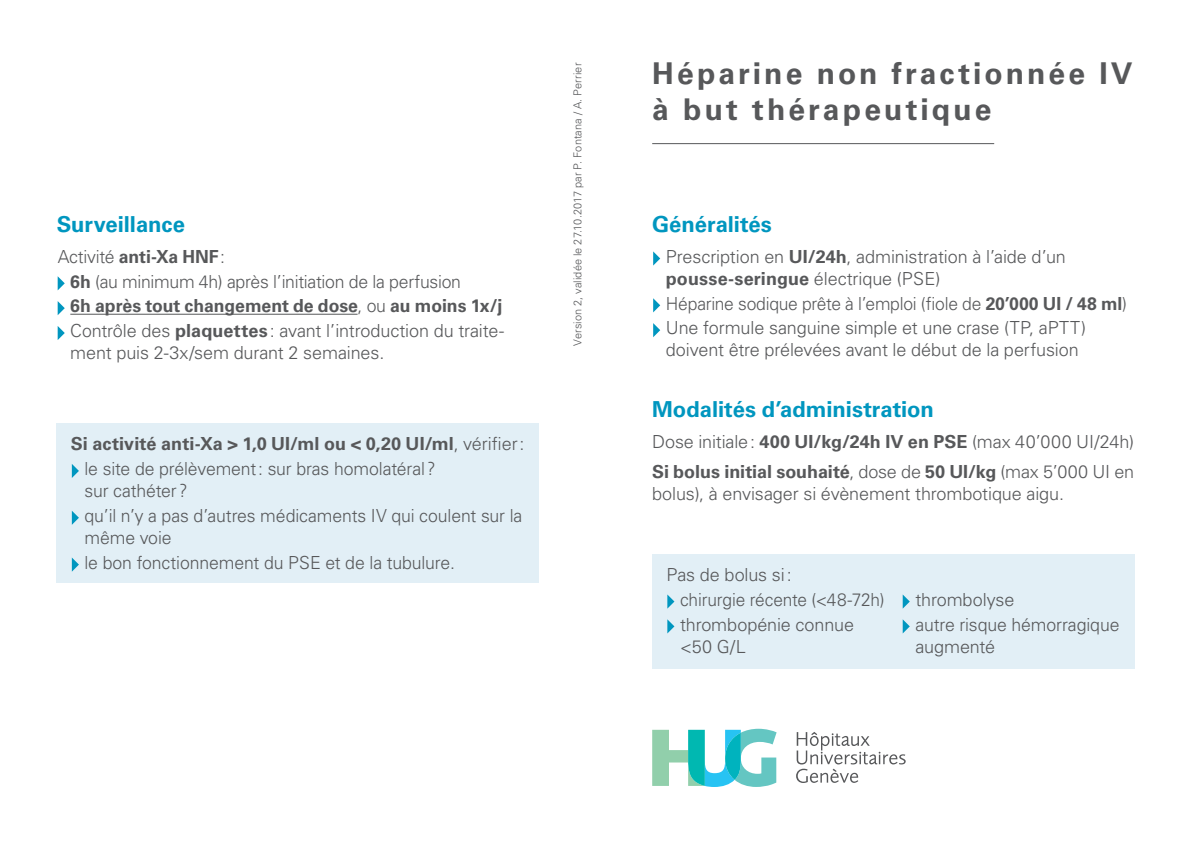
<style>
.page{position:relative;width:1191px;height:842px;background:#fff}
.page>*{position:absolute;margin:0;border:0;box-sizing:border-box;transform-origin:0 0}
.t1{font:700 30px/36px "Univers LT Std";letter-spacing:.1em;color:#57585a}
.t2{font:700 22px "Univers LT Std";color:#0096bf}
.t3{font:300 18px/24.8px "Univers LT Std";letter-spacing:-.005em;color:#57585a}
.t4{font:300 11px "Univers LT Std";letter-spacing:.01em;color:#57585a}
.s1{font-weight:700}
</style>
<div class="page">
<hr style="left:652px;top:143px;width:342px;height:1px;background:#57585a">
<svg style="left:653px;top:251px;width:7px;height:15px"></svg>
<svg style="left:653px;top:298px;width:7px;height:14px"></svg>
<svg style="left:653px;top:323px;width:7px;height:14px"></svg>
<hr style="left:70px;top:314px;width:287px;height:1px;background:#57585a">
<svg style="left:58px;top:276px;width:7px;height:14px"></svg>
<svg style="left:58px;top:301px;width:7px;height:14px"></svg>
<svg style="left:58px;top:326px;width:7px;height:14px"></svg>
<div style="left:652px;top:554px;width:482px;height:114px;background:#e2eff6"></div>
<svg style="left:667px;top:594px;width:7px;height:15px"></svg>
<svg style="left:667px;top:619px;width:7px;height:14px"></svg>
<svg style="left:902px;top:594px;width:7px;height:15px"></svg>
<svg style="left:902px;top:619px;width:7px;height:14px"></svg>
<div style="left:57px;top:423px;width:482px;height:160px;background:#e2eff6"></div>
<svg style="left:72px;top:464px;width:7px;height:14px"></svg>
<svg style="left:72px;top:511px;width:7px;height:14px"></svg>
<svg style="left:72px;top:557px;width:7px;height:15px"></svg>
<svg style="left:652px;top:729px;width:124px;height:58px"></svg>
<svg style="left:796px;top:732px;width:109px;height:51px"></svg>
<p class="t2" style="left:57px;top:212px;width:130px">Surveillance</p>
<p class="t3" style="left:70px;top:244px;width:435px;text-indent:-13px">Activité <span class="s1">anti-Xa HNF</span>:<br><span class="s1">6h</span> (au minimum 4h) après l’initiation de la perfusion<br><span class="s1">6h après tout changement de dose</span>, ou <span class="s1">au moins 1x/j </span>Contrôle des <span class="s1">plaquettes</span>: avant l’introduction du traite-</p>
<p class="t3" style="left:70px;top:340px;width:315px">ment puis 2-3x/sem durant 2 semaines.</p>
<p class="t3" style="left:84px;top:432px;width:441px;text-indent:-14px"><span class="s1">Si activité anti-Xa &gt; 1,0 UI/ml ou &lt; 0,20 UI/ml</span>, vérifier: le site de prélèvement: sur bras homolatéral?</p>
<p class="t3" style="left:84px;top:478px;width:439px">sur cathéter?<br>qu’il n’y a pas d’autres médicaments IV qui coulent sur la</p>
<p class="t3" style="left:84px;top:525px;width:372px">même voie<br>le bon fonctionnement du PSE et de la tubulure.</p>
<p class="t4" style="left:571px;top:346px;width:284px;rotate:-90deg">Version 2, validée le 27.10.2017 par P. Fontana / A. Perrier</p>
<h1 class="t1" style="left:652px;top:56px;width:482px">Héparine non fractionnée IV à but thérapeutique</h1>
<p class="t2" style="left:652px;top:212px;width:121px">Généralités</p>
<p class="t3" style="left:666px;top:245px;width:401px;line-height:22px">Prescription en <span class="s1">UI/24h</span>, administration à l’aide d’un <span class="s1">pousse-seringue</span> électrique (PSE)</p>
<p class="t3" style="left:666px;top:291px;width:462px">Héparine sodique prête à l’emploi (fiole de <span class="s1">20’000 UI / 48 ml</span>)<br>Une formule sanguine simple et une crase (TP, aPTT)</p>
<p class="t3" style="left:666px;top:338px;width:414px">doivent être prélevées avant le début de la perfusion</p>
<p class="t2" style="left:652px;top:397px;width:283px">Modalités d’administration</p>
<p class="t3" style="left:652px;top:426px;width:483px;line-height:30.6px">Dose initiale: <span class="s1">400 UI/kg/24h IV en PSE</span> (max 40’000 UI/24h)<br><span class="s1">Si bolus initial souhaité</span>, dose de <span class="s1">50 UI/kg</span> (max 5’000 UI en</p>
<p class="t3" style="left:652px;top:482px;width:413px">bolus), à envisager si évènement thrombotique aigu.</p>
<p class="t3" style="left:680px;top:562px;width:206px;text-indent:-14px">Pas de bolus si:<br>chirurgie récente (&lt;48-72h) thrombopénie connue</p>
<p class="t3" style="left:680px;top:634px;width:67px">&lt;50 G/L</p>
<p class="t3" style="left:915px;top:587px;width:206px">thrombolyse<br>autre risque hémorragique</p>
<p class="t3" style="left:915px;top:634px;width:81px">augmenté</p>
</div>
